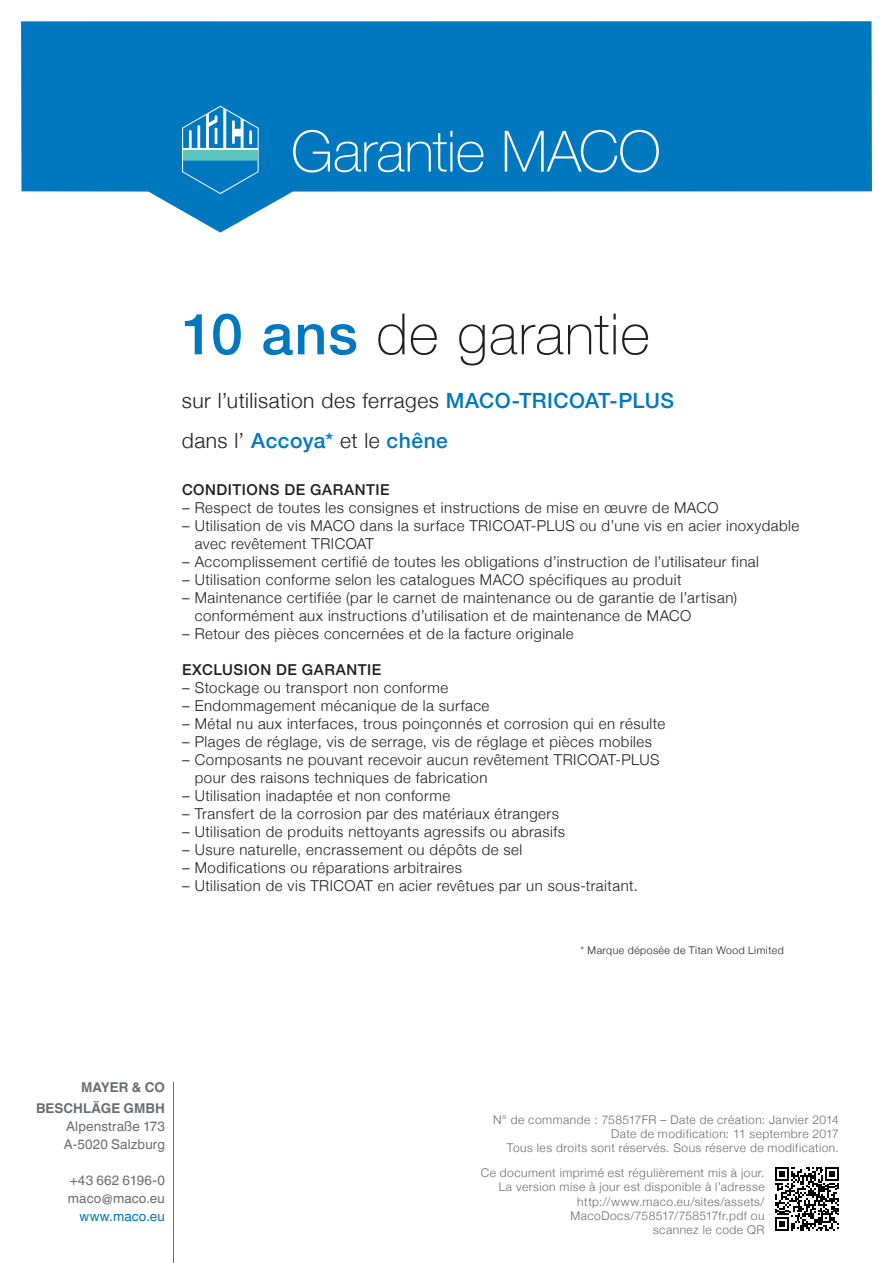
<style>
.page{position:relative;width:893px;height:1263px;background:#fff}
.page>*{position:absolute;margin:0;border:0;box-sizing:border-box;transform-origin:0 0}
.t1{font:100 57px "Helvetica Neue";letter-spacing:.015em;color:#231f20}
.t2{font:100 57px "Helvetica Neue";letter-spacing:-.01em;color:#fff}
.t3{font:300 21px/39.6px "Helvetica Neue";letter-spacing:.025em;color:#231f20}
.t4{font:300 15px/18px "Helvetica Neue";letter-spacing:.035em;color:#231f20}
.t5{font:500 15px "Helvetica Neue";letter-spacing:.035em;color:#231f20}
.t6{font:13.5px/18px "Helvetica Linotype";letter-spacing:.01em;color:#6c6d70}
.t7{font:700 13.5px/21px "Helvetica Linotype";color:#6c6d70;text-align:right}
.t8{font:13.5px "Helvetica Linotype";letter-spacing:.01em;color:#0078c0}
.t9{font:300 12px/14.4px "Helvetica Neue";letter-spacing:.04em;color:#6c6d70;text-align:right}
.t10{font:300 10.5px "Helvetica Neue";letter-spacing:.045em;color:#231f20}
.s1{font-weight:500;color:#0078c0}
</style>
<div class="page">
<svg style="left:21px;top:21px;width:851px;height:212px;fill:#0078c0"></svg>
<svg style="left:182px;top:106px;width:77px;height:88px;background:#3195c9"></svg>
<hr style="left:173px;top:1082px;width:1px;height:181px;background:#6c6d70">
<svg style="left:775px;top:1167px;width:64px;height:64px"></svg>
<h1 class="t2" style="left:291px;top:108px;width:371px">Garantie MACO</h1>
<h1 class="t1" style="left:182px;top:291px;width:469px"><span class="s1">10 ans</span> de garantie</h1>
<h2 class="t3" style="left:182px;top:379px;width:494px">sur l’utilisation des ferrages <span class="s1">MACO-TRICOAT-PLUS </span>dans l’ <span class="s1">Accoya*</span> et le <span class="s1">chêne</span></h2>
<p class="t5" style="left:182px;top:477px;width:209px">CONDITIONS DE GARANTIE</p>
<p class="t4" style="left:182px;top:497px;width:538px">– Respect de toutes les consignes et instructions de mise en œuvre de MACO</p>
<p class="t4" style="left:195px;top:515px;width:606px;text-indent:-13px">– Utilisation de vis MACO dans la surface TRICOAT-PLUS ou d’une vis en acier inoxydable avec revêtement TRICOAT</p>
<p class="t4" style="left:182px;top:551px;width:578px">– Accomplissement certifié de toutes les obligations d’instruction de l’utilisateur final</p>
<p class="t4" style="left:182px;top:569px;width:501px">– Utilisation conforme selon les catalogues MACO spécifiques au produit</p>
<p class="t4" style="left:195px;top:587px;width:544px;text-indent:-13px">– Maintenance certifiée (par le carnet de maintenance ou de garantie de l’artisan) conformément aux instructions d’utilisation et de maintenance de MACO</p>
<p class="t4" style="left:182px;top:623px;width:393px">– Retour des pièces concernées et de la facture originale</p>
<p class="t5" style="left:182px;top:657px;width:201px">EXCLUSION DE GARANTIE</p>
<p class="t4" style="left:182px;top:677px;width:268px">– Stockage ou transport non conforme</p>
<p class="t4" style="left:182px;top:695px;width:309px">– Endommagement mécanique de la surface</p>
<p class="t4" style="left:182px;top:713px;width:485px">– Métal nu aux interfaces, trous poinçonnés et corrosion qui en résulte</p>
<p class="t4" style="left:182px;top:731px;width:472px">– Plages de réglage, vis de serrage, vis de réglage et pièces mobiles</p>
<p class="t4" style="left:195px;top:749px;width:466px;text-indent:-13px">– Composants ne pouvant recevoir aucun revêtement TRICOAT-PLUS pour des raisons techniques de fabrication</p>
<p class="t4" style="left:182px;top:785px;width:270px">– Utilisation inadaptée et non conforme</p>
<p class="t4" style="left:182px;top:803px;width:379px">– Transfert de la corrosion par des matériaux étrangers</p>
<p class="t4" style="left:182px;top:821px;width:385px">– Utilisation de produits nettoyants agressifs ou abrasifs</p>
<p class="t4" style="left:182px;top:839px;width:342px">– Usure naturelle, encrassement ou dépôts de sel</p>
<p class="t4" style="left:182px;top:857px;width:281px">– Modifications ou réparations arbitraires</p>
<p class="t4" style="left:182px;top:875px;width:457px">– Utilisation de vis TRICOAT en acier revêtues par un sous-traitant.</p>
<p class="t10" style="left:580px;top:942px;width:205px">* Marque déposée de Titan Wood Limited</p>
<p class="t7" style="left:36px;top:1076px;width:130px">MAYER &amp; CO<br>BESCHLÄGE GMBH</p>
<p class="t6" style="left:64px;top:1117px;width:103px">Alpenstraße 173<br>A-5020 Salzburg</p>
<p class="t6" style="left:68px;top:1171px;width:99px">+43 662 6196-0 maco@maco.eu</p>
<p class="t8" style="left:80px;top:1208px;width:87px">www.maco.eu</p>
<p class="t9" style="left:493px;top:1111px;width:347px">N° de commande : 758517FR – Date de création: Janvier 2014<br>Date de modification: 11 septembre 2017<br>Tous les droits sont réservés. Sous réserve de modification.</p>
<p class="t9" style="left:481px;top:1164px;width:285px">Ce document imprimé est régulièrement mis à jour.<br>La version mise à jour est disponible à l’adresse http://www.maco.eu/sites/assets/ MacoDocs/758517/758517fr.pdf ou<br>scannez le code QR</p>
</div>
